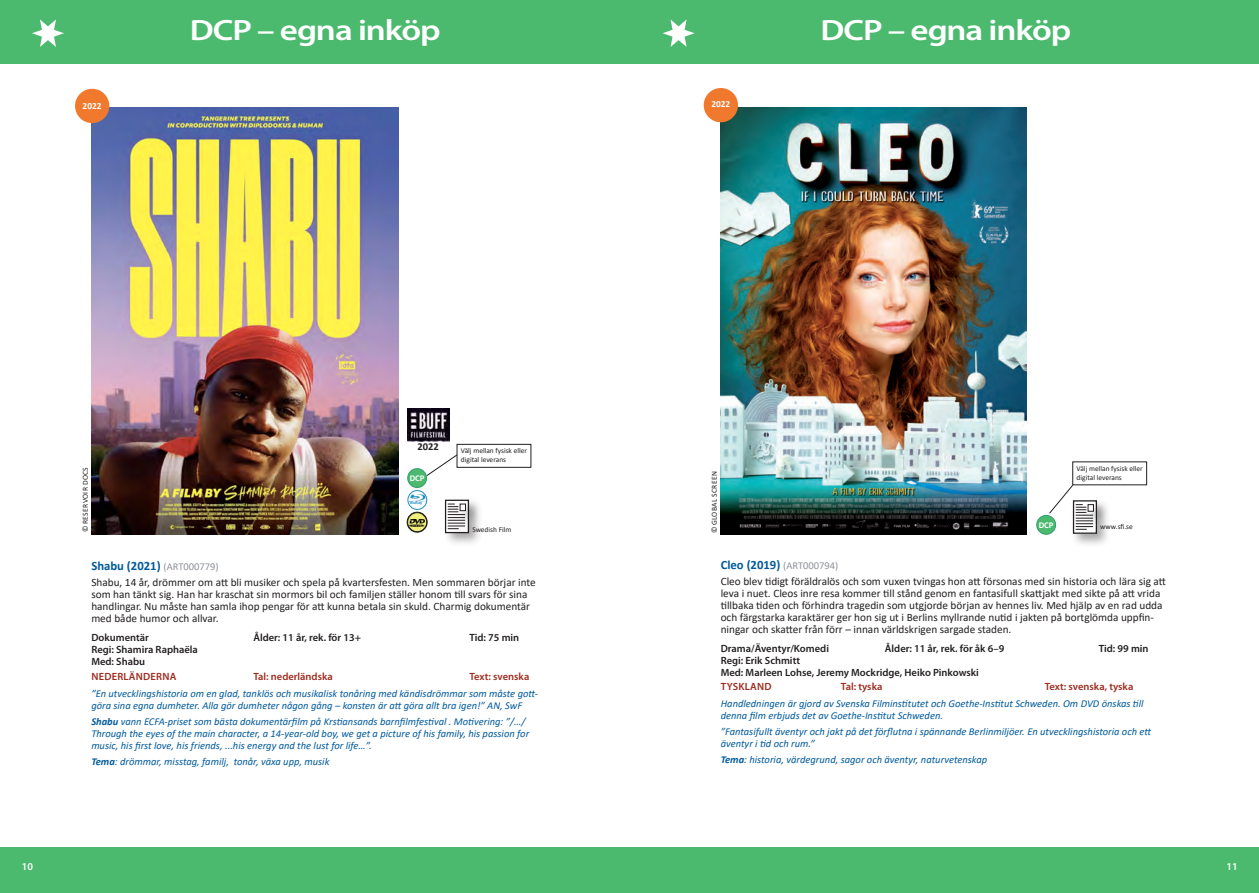
<style>
.page{position:relative;width:1259px;height:893px;background:#fff}
.page>*{position:absolute;margin:0;border:0;box-sizing:border-box;transform-origin:0 0}
.t1{font:600 29.4px "Myriad Pro";letter-spacing:-.03em;color:#fff;scale:1.19 1}
.t2{font:700 12.75px "Calibri";color:#005a9c}
.t3{font:11.25px/12px "Calibri";color:#231f20}
.t4{font:italic 10.5px/12px "Calibri";color:#005a9c}
.t5{font:600 10.5px/12px "Myriad Pro";color:#231f20}
.t6{font:600 10.5px "Myriad Pro";color:#9d2c20}
.t7{font:600 10.5px "Myriad Pro";letter-spacing:.02em;color:#9d2c20}
.t8{font:10.5px "Calibri";color:#8f9399}
.t9{font:600 10.5px "Myriad Pro";color:#fff}
.t10{font:700 10.5px "Calibri";color:#231f20}
.t11{font:700 9.3px "Calibri";color:#fff}
.t12{font:700 8.85px "Calibri";color:#fff}
.t13{font:7.65px "Calibri";letter-spacing:.04em;color:#231f20}
.t14{font:7.35px/9px "Calibri";color:#231f20}
.t15{font:700 4.2px "Calibri";color:#1b8cc8}
.s1{font-weight:400;font-size:10.5px;color:#8f9399}
.s2{font-weight:700}
.s3{font-weight:700;font-size:12.75px;color:#005a9c}
</style>
<div class="page">
<div style="left:0;top:0;width:629px;height:63px;background:#4bba6e"></div>
<div style="left:0;top:847px;width:629px;height:46px;background:#4bba6e"></div>
<div style="left:630px;top:847px;width:629px;height:46px;background:#4bba6e"></div>
<div style="left:630px;top:0;width:629px;height:63px;background:#4bba6e"></div>
<svg style="left:32px;top:19px;width:32px;height:28px"></svg>
<svg style="left:662px;top:19px;width:32px;height:28px"></svg>
<img style="left:92px;top:108px;width:306px;height:426px">
<img style="left:407px;top:409px;width:42px;height:33px">
<div style="left:443px;top:497px;width:40px;height:50px;background:#231f20;opacity:.38"></div>
<svg style="left:447px;top:502px;width:1px;height:29px"></svg>
<div style="left:445px;top:500px;width:24px;height:33px;border:1px solid #231f20"></div>
<div style="left:457px;top:502px;width:23px;height:23px;background:#231f20;opacity:.38"></div>
<div style="left:448px;top:502px;width:18px;height:16px;background:#231f20;opacity:.38"></div>
<div style="left:448px;top:512px;width:29px;height:17px;background:#231f20;opacity:.38"></div>
<div style="left:448px;top:505px;width:22px;height:15px;background:#231f20;opacity:.38"></div>
<div style="left:448px;top:507px;width:22px;height:16px;background:#231f20;opacity:.38"></div>
<div style="left:448px;top:510px;width:22px;height:16px;background:#231f20;opacity:.38"></div>
<div style="left:448px;top:515px;width:29px;height:17px;background:#231f20;opacity:.38"></div>
<div style="left:448px;top:518px;width:29px;height:17px;background:#231f20;opacity:.38"></div>
<div style="left:448px;top:521px;width:29px;height:16px;background:#231f20;opacity:.38"></div>
<div style="left:448px;top:524px;width:29px;height:16px;background:#231f20;opacity:.38"></div>
<div style="left:448px;top:527px;width:22px;height:15px;background:#231f20;opacity:.38"></div>
<svg style="left:448px;top:504px;width:17px;height:25px"></svg>
<div style="left:408px;top:469px;width:18px;height:18px;background:#4bba6e;border-radius:50%"></div>
<div style="left:407px;top:468px;width:20px;height:20px;border:1px solid #339e6d;border-radius:50%"></div>
<img style="left:409px;top:495px;width:16px;height:6px">
<div style="left:407px;top:490px;width:20px;height:20px;border:1px solid #1b8cc8;border-radius:50%"></div>
<svg style="left:407px;top:512px;width:20px;height:20px"></svg>
<div style="left:407px;top:512px;width:20px;height:20px;border:1px solid #231f20;border-radius:50%"></div>
<img style="left:409px;top:519px;width:16px;height:7px">
<div style="left:75px;top:89px;width:34px;height:34px;background:#f1792d;border-radius:50%"></div>
<svg style="left:426px;top:454px;width:31px;height:22px"></svg>
<div style="left:457px;top:444px;width:74px;height:24px;border:1px solid #231f20"></div>
<img style="left:720px;top:107px;width:307px;height:427px">
<div style="left:1070px;top:498px;width:41px;height:50px;background:#231f20;opacity:.38"></div>
<div style="left:1073px;top:501px;width:23px;height:32px;background:#fff"></div>
<div style="left:1073px;top:500px;width:24px;height:34px;border:1px solid #231f20"></div>
<div style="left:1085px;top:503px;width:22px;height:22px;background:#231f20;opacity:.38"></div>
<div style="left:1076px;top:503px;width:18px;height:15px;background:#231f20;opacity:.38"></div>
<div style="left:1076px;top:513px;width:28px;height:16px;background:#231f20;opacity:.38"></div>
<div style="left:1076px;top:505px;width:22px;height:16px;background:#231f20;opacity:.38"></div>
<div style="left:1076px;top:508px;width:22px;height:16px;background:#231f20;opacity:.38"></div>
<div style="left:1076px;top:511px;width:22px;height:15px;background:#231f20;opacity:.38"></div>
<div style="left:1076px;top:516px;width:28px;height:16px;background:#231f20;opacity:.38"></div>
<div style="left:1076px;top:518px;width:28px;height:17px;background:#231f20;opacity:.38"></div>
<div style="left:1076px;top:521px;width:28px;height:17px;background:#231f20;opacity:.38"></div>
<div style="left:1076px;top:524px;width:28px;height:17px;background:#231f20;opacity:.38"></div>
<div style="left:1076px;top:527px;width:22px;height:16px;background:#231f20;opacity:.38"></div>
<div style="left:1036px;top:515px;width:19px;height:19px;background:#4bba6e;border-radius:50%"></div>
<div style="left:1036px;top:515px;width:20px;height:20px;border:1px solid #339e6d;border-radius:50%"></div>
<div style="left:703px;top:88px;width:35px;height:34px;background:#f1792d;border-radius:50%"></div>
<svg style="left:1048px;top:485px;width:45px;height:45px"></svg>
<h1 class="t1" style="left:190px;top:12px;width:212px">DCP – egna inköp</h1>
<h1 class="t1" style="left:820px;top:12px;width:212px">DCP – egna inköp</h1>
<p class="t11" style="left:83px;top:100px;width:20px">2022</p>
<p class="t11" style="left:711px;top:98px;width:20px">2022</p>
<p class="t10" style="left:417px;top:439px;width:23px">2022</p>
<p class="t14" style="left:461px;top:446px;width:68px">Välj mellan fysisk eller digital leverans</p>
<p class="t13" style="left:80px;top:532px;width:67px;rotate:-90deg">© RESERVOIR DOCS</p>
<p class="t12" style="left:410px;top:472px;width:16px">DCP</p>
<p class="t15" style="left:410px;top:500px;width:13px">BluRay</p>
<p class="t14" style="left:472px;top:525px;width:41px">Swedish Film</p>
<p class="t13" style="left:709px;top:533px;width:63px;rotate:-90deg">© GLOBAL SCREEN</p>
<p class="t14" style="left:1076px;top:464px;width:68px">Välj mellan fysisk eller digital leverans</p>
<p class="t12" style="left:1038px;top:518px;width:16px">DCP</p>
<p class="t14" style="left:1100px;top:522px;width:34px">www.sfi.se</p>
<p class="t2" style="left:91px;top:556px;width:129px">Shabu (2021) <span class="s1">(ART000779)</span></p>
<p class="t3" style="left:91px;top:576px;width:446px">Shabu, 14 år, drömmer om att bli musiker och spela på kvartersfesten. Men sommaren börjar inte som han tänkt sig. Han har kraschat sin mormors bil och familjen ställer honom till svars för sina handlingar. Nu måste han samla ihop pengar för att kunna betala sin skuld. Charmig dokumentär med både humor och allvar.</p>
<p class="t5" style="left:91px;top:631px;width:59px">Dokumentär</p>
<p class="t5" style="left:253px;top:631px;width:109px">Ålder: 11 år, rek. för 13+</p>
<p class="t5" style="left:469px;top:631px;width:51px">Tid: 75 min</p>
<p class="t5" style="left:91px;top:643px;width:108px">Regi: Shamira Raphaëla<br>Med: Shabu</p>
<p class="t7" style="left:91px;top:670px;width:86px">NEDERLÄNDERNA</p>
<p class="t6" style="left:253px;top:670px;width:81px">Tal: nederländska</p>
<p class="t6" style="left:469px;top:670px;width:61px">Text: svenska</p>
<p class="t4" style="left:91px;top:687px;width:448px">”En utvecklingshistoria om en glad, tanklös och musikalisk tonåring med kändisdrömmar som måste gott&shy;göra sina egna dumheter. Alla gör dumheter någon gång – konsten är att göra allt bra igen!” AN, SwF</p>
<p class="t4" style="left:91px;top:715px;width:439px"><span class="s2">Shabu</span> vann ECFA-priset som bästa dokumentärfilm på Krstiansands barnfilmfestival . Motivering: ”/…/<br>Through the eyes of the main character, a 14-year-old boy, we get a picture of his family, his passion for music, his first love, his friends, ...his energy and the lust for life…”.</p>
<p class="t4" style="left:91px;top:755px;width:240px"><span class="s2">Tema</span>: drömmar, misstag, familj, tonår, växa upp, musik</p>
<p class="t8" style="left:720px;top:558px;width:119px"><span class="s3">Cleo (2019)</span> (ART000794)</p>
<p class="t3" style="left:720px;top:575px;width:447px">Cleo blev tidigt föräldralös och som vuxen tvingas hon att försonas med sin historia och lära sig att leva i nuet. Cleos inre resa kommer till stånd genom en fantasifull skattjakt med sikte på att vrida tillbaka tiden och förhindra tragedin som utgjorde början av hennes liv. Med hjälp av en rad udda och färgstarka karaktärer ger hon sig ut i Berlins myllrande nutid i jakten på bortglömda uppfin&shy;ningar och skatter från förr – innan världskrigen sargade staden.</p>
<p class="t5" style="left:720px;top:642px;width:110px">Drama/Äventyr/Komedi</p>
<p class="t5" style="left:885px;top:642px;width:121px">Ålder: 11 år, rek. för åk 6–9</p>
<p class="t5" style="left:1098px;top:642px;width:51px">Tid: 99 min</p>
<p class="t5" style="left:720px;top:654px;width:260px">Regi: Erik Schmitt<br>Med: Marleen Lohse, Jeremy Mockridge, Heiko Pinkowski</p>
<p class="t7" style="left:721px;top:680px;width:52px">TYSKLAND</p>
<p class="t6" style="left:841px;top:680px;width:43px">Tal: tyska</p>
<p class="t6" style="left:1044px;top:680px;width:90px">Text: svenska, tyska</p>
<p class="t4" style="left:720px;top:697px;width:424px">Handledningen är gjord av Svenska Filminstitutet och Goethe-Institut Schweden. Om DVD önskas till denna film erbjuds det av Goethe-Institut Schweden.</p>
<p class="t4" style="left:720px;top:725px;width:432px">”Fantasifullt äventyr och jakt på det förflutna i spännande Berlinmiljöer. En utvecklingshistoria och ett äventyr i tid och rum.”</p>
<p class="t4" style="left:720px;top:753px;width:268px"><span class="s2">Tema</span>: historia, värdegrund, sagor och äventyr, naturvetenskap</p>
<p class="t9" style="left:22px;top:859px;width:13px">10</p>
<p class="t9" style="left:1226px;top:859px;width:13px">11</p>
</div>
